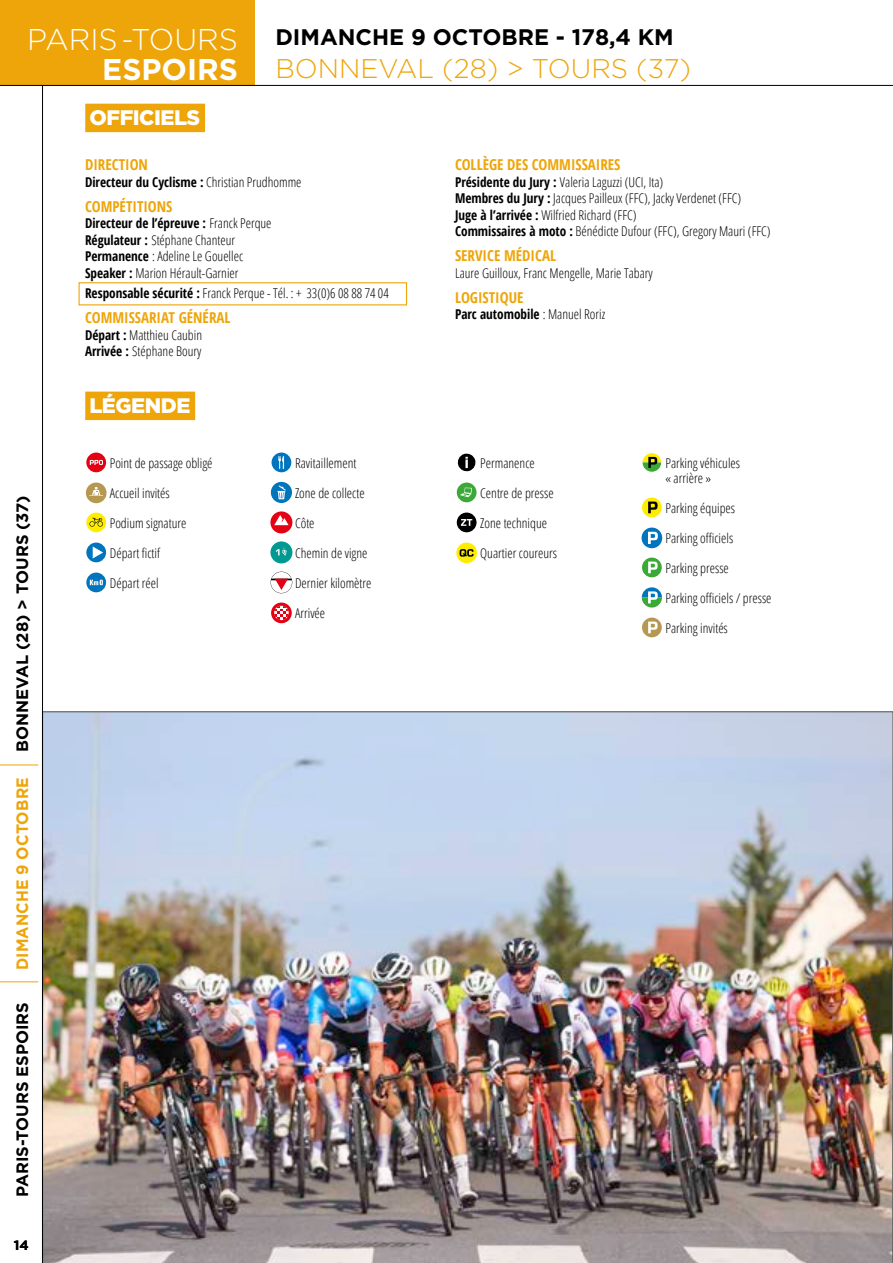
<style>
.page{position:relative;width:893px;height:1263px;background:#fff}
.page>*{position:absolute;margin:0;border:0;box-sizing:border-box;transform-origin:0 0}
.t1{font:300 30px "Gotham";color:#fff}
.t2{font:700 30px "Gotham";color:#fff}
.t3{font:300 27px "Gotham";color:#eea509}
.t4{font:700 22.5px "Gotham";color:#000}
.t5{font:900 21px "Gotham";letter-spacing:-.02em;color:#fff}
.t6{font:700 16.5px "Gotham";color:#000}
.t7{font:700 16.5px "Gotham";letter-spacing:.01em;color:#eea509;scale:.95 1}
.t8{font:700 condensed 15px "Open Sans";color:#eea509}
.t9{font:300 condensed 13.5px/16.5px "Open Sans";color:#000}
.t10{font:700 condensed 13.5px "Open Sans";color:#000}
.t11{font:700 13.5px "Gotham";color:#000}
.s1{font-weight:300}
.s2{font-weight:700}
</style>
<div class="page">
<img style="left:43px;top:711px;width:850px;height:552px">
<svg style="left:892px;top:940px;width:1px;height:323px"></svg>
<div style="left:86px;top:453px;width:20px;height:19px;background:#e30113;border-radius:50%"></div>
<svg style="left:90px;top:460px;width:13px;height:5px"></svg>
<div style="left:86px;top:483px;width:21px;height:20px;background:#b69851;border-radius:50%"></div>
<svg style="left:89px;top:487px;width:14px;height:9px"></svg>
<div style="left:86px;top:513px;width:20px;height:19px;background:#ffed00;border-radius:50%"></div>
<svg style="left:89px;top:518px;width:14px;height:9px"></svg>
<svg style="left:86px;top:543px;width:20px;height:19px"></svg>
<svg style="left:93px;top:546px;width:10px;height:12px"></svg>
<svg style="left:86px;top:573px;width:20px;height:19px"></svg>
<svg style="left:90px;top:580px;width:13px;height:5px"></svg>
<div style="left:272px;top:453px;width:19px;height:19px;background:#0075be;border-radius:50%"></div>
<svg style="left:278px;top:456px;width:6px;height:13px"></svg>
<div style="left:271px;top:482px;width:21px;height:21px;background:#0075be;border-radius:50%"></div>
<svg style="left:277px;top:485px;width:9px;height:14px"></svg>
<svg style="left:270px;top:511px;width:22px;height:22px"></svg>
<svg style="left:274px;top:515px;width:15px;height:10px"></svg>
<div style="left:270px;top:541px;width:22px;height:22px;background:#009992;border-radius:50%"></div>
<svg style="left:276px;top:547px;width:11px;height:8px"></svg>
<svg style="left:271px;top:572px;width:21px;height:21px"></svg>
<svg style="left:271px;top:603px;width:21px;height:20px"></svg>
<svg style="left:274px;top:606px;width:15px;height:14px"></svg>
<svg style="left:457px;top:453px;width:19px;height:19px"></svg>
<div style="left:457px;top:483px;width:19px;height:19px;background:#3ba935;border-radius:50%"></div>
<svg style="left:460px;top:488px;width:12px;height:9px"></svg>
<div style="left:457px;top:513px;width:19px;height:19px;background:#000;border-radius:50%"></div>
<svg style="left:461px;top:519px;width:11px;height:7px"></svg>
<div style="left:456px;top:543px;width:21px;height:20px;background:#ffed00;border-radius:50%"></div>
<svg style="left:460px;top:549px;width:14px;height:8px"></svg>
<svg style="left:643px;top:453px;width:18px;height:19px"></svg>
<div style="left:642px;top:498px;width:20px;height:19px;background:#ffed00;border-radius:50%"></div>
<svg style="left:648px;top:502px;width:10px;height:11px"></svg>
<div style="left:642px;top:528px;width:20px;height:20px;background:#0075be;border-radius:50%"></div>
<svg style="left:648px;top:532px;width:10px;height:12px"></svg>
<div style="left:642px;top:558px;width:20px;height:19px;background:#3ba935;border-radius:50%"></div>
<svg style="left:648px;top:562px;width:10px;height:11px"></svg>
<svg style="left:642px;top:587px;width:20px;height:20px"></svg>
<div style="left:642px;top:618px;width:20px;height:19px;background:#b69852;border-radius:50%"></div>
<svg style="left:648px;top:622px;width:10px;height:11px"></svg>
<div style="left:0;top:0;width:255px;height:86px;background:#eea509"></div>
<hr style="left:0;top:765px;width:38px;height:1px;background:#eea509">
<hr style="left:0;top:981px;width:38px;height:1px;background:#eea509">
<hr style="left:0;top:85px;width:893px;height:1px;background:#000">
<hr style="left:42px;top:85px;width:1px;height:1178px;background:#000">
<div style="left:85px;top:104px;width:120px;height:28px;background:#eea509"></div>
<div style="left:85px;top:392px;width:110px;height:28px;background:#eea509"></div>
<div style="left:79px;top:282px;width:328px;height:23px;border:1px solid #eea509"></div>
<h1 class="t1" style="left:27px;top:23px;width:213px">PARIS-TOURS</h1>
<h1 class="t2" style="left:102px;top:52px;width:137px">ESPOIRS</h1>
<h3 class="t5" style="left:89px;top:105px;width:112px">OFFICIELS</h3>
<h3 class="t4" style="left:275px;top:24px;width:400px">DIMANCHE 9 OCTOBRE - 178,4 KM</h3>
<h2 class="t3" style="left:275px;top:54px;width:417px">BONNEVAL (28) &gt; TOURS (37)</h2>
<p class="t6" style="left:13px;top:752px;width:258px;rotate:-90deg">BONNEVAL (28) &gt; TOURS (37)</p>
<p class="t7" style="left:13px;top:970px;width:204px;rotate:-90deg">DIMANCHE 9 OCTOBRE</p>
<p class="t6" style="left:13px;top:1197px;width:197px;rotate:-90deg">PARIS-TOURS ESPOIRS</p>
<p class="t11" style="left:14px;top:1237px;width:16px">14</p>
<p class="t8" style="left:85px;top:154px;width:64px">DIRECTION</p>
<p class="t10" style="left:85px;top:172px;width:218px">Directeur du Cyclisme : <span class="s1">Christian Prudhomme</span></p>
<p class="t8" style="left:85px;top:196px;width:89px">COMPÉTITIONS</p>
<p class="t9" style="left:85px;top:215px;width:188px"><span class="s2">Directeur de l’épreuve :</span> Franck Perque <span class="s2">Régulateur :</span> Stéphane Chanteur <span class="s2">Permanence</span> : Adeline Le Gouellec <span class="s2">Speaker :</span> Marion Hérault-Garnier</p>
<p class="t9" style="left:85px;top:285px;width:305px"><span class="s2">Responsable sécurité :</span> Franck Perque - Tél. : + 33(0)6 08 88 74 04</p>
<p class="t8" style="left:85px;top:308px;width:147px">COMMISSARIAT GÉNÉRAL</p>
<p class="t9" style="left:85px;top:326px;width:119px"><span class="s2">Départ :</span> Matthieu Caubin<br><span class="s2">Arrivée :</span> Stéphane Boury</p>
<h3 class="t5" style="left:89px;top:393px;width:103px">LÉGENDE</h3>
<p class="t9" style="left:110px;top:454px;width:104px">Point de passage obligé</p>
<p class="t9" style="left:110px;top:484px;width:61px">Accueil invités</p>
<p class="t9" style="left:110px;top:514px;width:78px">Podium signature</p>
<p class="t9" style="left:110px;top:544px;width:52px">Départ fictif</p>
<p class="t9" style="left:110px;top:574px;width:50px">Départ réel</p>
<p class="t9" style="left:295px;top:454px;width:63px">Ravitaillement</p>
<p class="t9" style="left:295px;top:484px;width:71px">Zone de collecte</p>
<p class="t9" style="left:295px;top:514px;width:21px">Côte</p>
<p class="t9" style="left:295px;top:544px;width:74px">Chemin de vigne</p>
<p class="t9" style="left:295px;top:574px;width:78px">Dernier kilomètre</p>
<p class="t9" style="left:295px;top:604px;width:32px">Arrivée</p>
<p class="t8" style="left:455px;top:154px;width:167px">COLLÈGE DES COMMISSAIRES</p>
<p class="t9" style="left:455px;top:173px;width:317px"><span class="s2">Présidente du Jury :</span> Valeria Laguzzi (UCI, Ita)<br><span class="s2">Membres du Jury :</span> Jacques Pailleux (FFC), Jacky Verdenet (FFC)<br><span class="s2">Juge à l’arrivée :</span> Wilfried Richard (FFC)<br><span class="s2">Commissaires à moto :</span> Bénédicte Dufour (FFC), Gregory Mauri (FFC)</p>
<p class="t8" style="left:455px;top:245px;width:103px">SERVICE MÉDICAL</p>
<p class="t9" style="left:455px;top:264px;width:199px">Laure Guilloux, Franc Mengelle, Marie Tabary</p>
<p class="t8" style="left:455px;top:287px;width:70px">LOGISTIQUE</p>
<p class="t10" style="left:455px;top:305px;width:152px">Parc automobile <span class="s1">: Manuel Roriz</span></p>
<p class="t9" style="left:480px;top:454px;width:56px">Permanence</p>
<p class="t9" style="left:480px;top:484px;width:75px">Centre de presse</p>
<p class="t9" style="left:480px;top:514px;width:68px">Zone technique</p>
<p class="t9" style="left:480px;top:544px;width:78px">Quartier coureurs</p>
<p class="t9" style="left:665px;top:455px;width:76px;line-height:15px">Parking véhicules « arrière »</p>
<p class="t9" style="left:665px;top:499px;width:71px">Parking équipes</p>
<p class="t9" style="left:665px;top:529px;width:69px">Parking officiels</p>
<p class="t9" style="left:665px;top:559px;width:65px">Parking presse</p>
<p class="t9" style="left:665px;top:589px;width:108px">Parking officiels / presse</p>
<p class="t9" style="left:665px;top:619px;width:64px">Parking invités</p>
</div>
